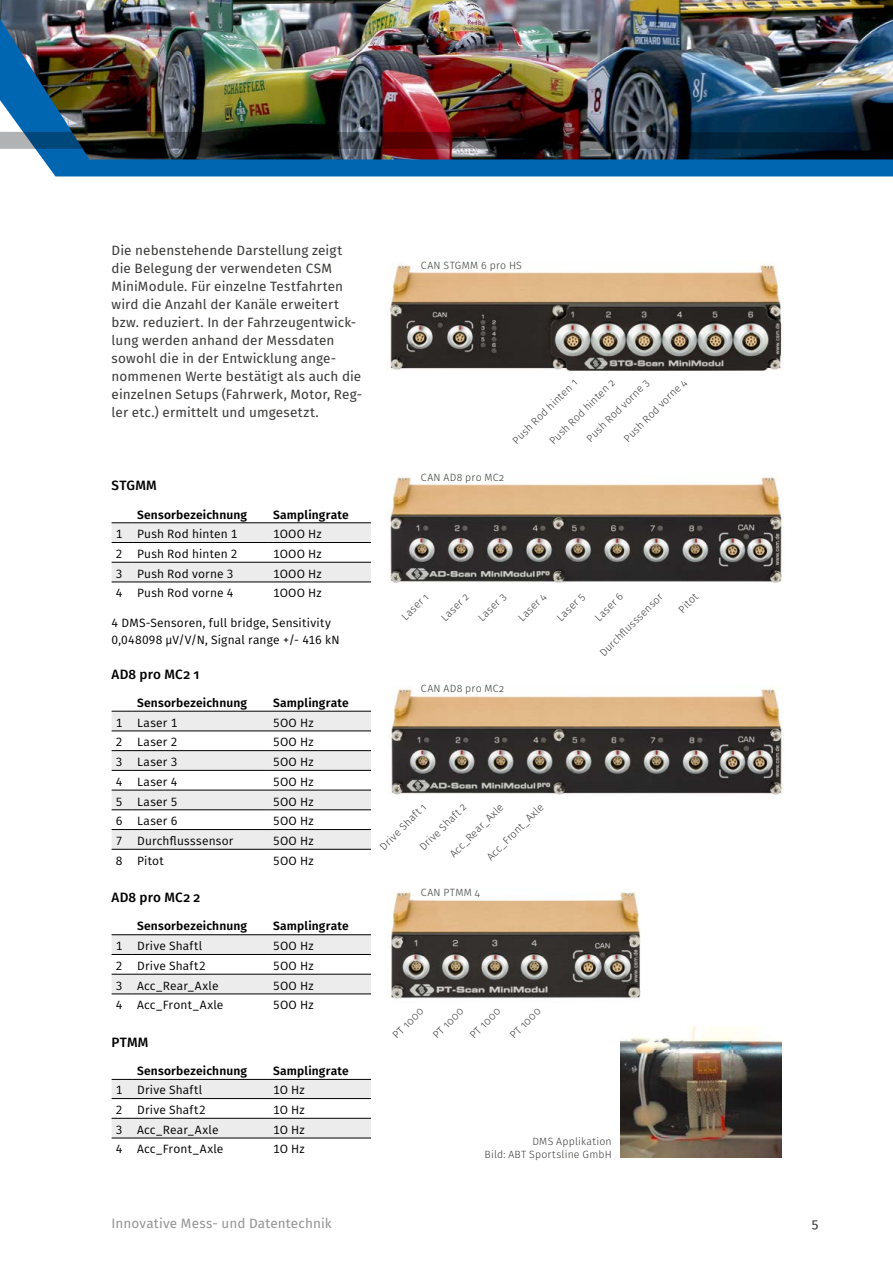
<style>
.page{position:relative;width:893px;height:1263px;background:#fff}
.page>*{position:absolute;margin:0;border:0;box-sizing:border-box;transform-origin:0 0}
.Text{font:13.5px/18px "Fira Sans";letter-spacing:.005em;color:#3a3a39}
.t1{font:13.5px "Fira Sans";letter-spacing:.01em;color:#939494}
.t2{font:500 13.5px "Fira Sans";letter-spacing:.01em;color:#000}
.Text_Tabelle{font:12px/16.5px "Fira Sans";letter-spacing:.015em;color:#000}
.Text_Tabelle_Fett{font:600 12px "Fira Sans";letter-spacing:.015em;color:#000}
.Bildtext{font:300 10.5px/12.6px "Fira Sans";letter-spacing:.02em;color:#3a3a39;text-align:right}
</style>
<div class="page">
<svg style="left:35px;top:149px;width:858px;height:27px;background:#125082"></svg>
<img style="left:0;top:0;width:893px;height:149px">
<img style="left:389px;top:264px;width:394px;height:107px">
<img style="left:388px;top:689px;width:396px;height:106px">
<img style="left:389px;top:889px;width:252px;height:110px">
<img style="left:388px;top:477px;width:396px;height:106px">
<svg style="left:112px;top:522px;width:259px;height:61px"></svg>
<hr style="left:133px;top:582px;width:136px;height:1px;background:#000">
<hr style="left:269px;top:582px;width:102px;height:1px;background:#000">
<svg style="left:112px;top:711px;width:259px;height:139px"></svg>
<hr style="left:133px;top:849px;width:136px;height:1px;background:#000">
<hr style="left:269px;top:849px;width:102px;height:1px;background:#000">
<svg style="left:112px;top:934px;width:259px;height:61px"></svg>
<hr style="left:133px;top:994px;width:136px;height:1px;background:#000">
<hr style="left:269px;top:994px;width:102px;height:1px;background:#000">
<svg style="left:112px;top:1079px;width:259px;height:60px"></svg>
<hr style="left:133px;top:1138px;width:136px;height:1px;background:#000">
<hr style="left:269px;top:1138px;width:102px;height:1px;background:#000">
<img style="left:620px;top:1026px;width:161px;height:131px">
<p class="Text" style="left:112px;top:241px;width:252px">Die nebenstehende Darstellung zeigt die Belegung der verwendeten CSM MiniModule. Für einzelne Testfahrten wird die Anzahl der Kanäle erweitert bzw. reduziert. In der Fahrzeugentwick&shy;lung werden anhand der Messdaten sowohl die in der Entwicklung ange&shy;nommenen Werte bestätigt als auch die einzelnen Setups (Fahrwerk, Motor, Reg&shy;ler etc.) ermittelt und umgesetzt.</p>
<p class="Bildtext" style="left:421px;top:259px;width:102px">CAN STGMM 6 pro HS</p>
<p class="Bildtext" style="left:621px;top:435px;width:85px;rotate:-45deg">Push Rod vorne 4</p>
<p class="Bildtext" style="left:584px;top:435px;width:85px;rotate:-45deg">Push Rod vorne 3</p>
<p class="Bildtext" style="left:547px;top:438px;width:89px;rotate:-45deg">Push Rod hinten 2</p>
<p class="Bildtext" style="left:510px;top:438px;width:88px;rotate:-45deg">Push Rod hinten 1</p>
<p class="Bildtext" style="left:421px;top:471px;width:85px">CAN AD8 pro MC2</p>
<p class="t2" style="left:112px;top:475px;width:47px">STGMM</p>
<p class="Text_Tabelle_Fett" style="left:137px;top:504px;width:111px">Sensorbezeichnung</p>
<p class="Text_Tabelle_Fett" style="left:273px;top:504px;width:77px">Samplingrate</p>
<p class="Text_Tabelle" style="left:116px;top:525px;width:8px">1</p>
<p class="Text_Tabelle" style="left:137px;top:525px;width:102px">Push Rod hinten 1</p>
<p class="Text_Tabelle" style="left:273px;top:525px;width:50px">1OOO Hz</p>
<p class="Text_Tabelle" style="left:116px;top:545px;width:8px">2</p>
<p class="Text_Tabelle" style="left:137px;top:545px;width:102px">Push Rod hinten 2</p>
<p class="Text_Tabelle" style="left:273px;top:545px;width:50px">1OOO Hz</p>
<p class="Text_Tabelle" style="left:116px;top:565px;width:8px">3</p>
<p class="Text_Tabelle" style="left:137px;top:565px;width:98px">Push Rod vorne 3</p>
<p class="Text_Tabelle" style="left:273px;top:565px;width:50px">1OOO Hz</p>
<p class="Text_Tabelle" style="left:116px;top:585px;width:8px">4</p>
<p class="Text_Tabelle" style="left:137px;top:585px;width:98px">Push Rod vorne 4</p>
<p class="Text_Tabelle" style="left:273px;top:585px;width:50px">1OOO Hz</p>
<p class="Text_Tabelle" style="left:112px;top:614px;width:230px">4 DMS-Sensoren, full bridge, Sensitivity<br>0,048098 µV/V/N, Signal range +/- 416 kN</p>
<p class="t2" style="left:112px;top:663px;width:89px">AD8 pro MC2 1</p>
<p class="Text_Tabelle_Fett" style="left:137px;top:693px;width:111px">Sensorbezeichnung</p>
<p class="Text_Tabelle_Fett" style="left:273px;top:693px;width:77px">Samplingrate</p>
<p class="Text_Tabelle" style="left:116px;top:714px;width:8px">1</p>
<p class="Text_Tabelle" style="left:137px;top:714px;width:42px">Laser 1</p>
<p class="Text_Tabelle" style="left:273px;top:714px;width:42px">5OO Hz</p>
<p class="Text_Tabelle" style="left:116px;top:734px;width:8px">2</p>
<p class="Text_Tabelle" style="left:137px;top:734px;width:42px">Laser 2</p>
<p class="Text_Tabelle" style="left:273px;top:734px;width:42px">5OO Hz</p>
<p class="Text_Tabelle" style="left:116px;top:753px;width:8px">3</p>
<p class="Text_Tabelle" style="left:137px;top:753px;width:42px">Laser 3</p>
<p class="Text_Tabelle" style="left:273px;top:753px;width:42px">5OO Hz</p>
<p class="Text_Tabelle" style="left:116px;top:773px;width:8px">4</p>
<p class="Text_Tabelle" style="left:137px;top:773px;width:42px">Laser 4</p>
<p class="Text_Tabelle" style="left:273px;top:773px;width:42px">5OO Hz</p>
<p class="Text_Tabelle" style="left:116px;top:793px;width:8px">5</p>
<p class="Text_Tabelle" style="left:137px;top:793px;width:42px">Laser 5</p>
<p class="Text_Tabelle" style="left:273px;top:793px;width:42px">5OO Hz</p>
<p class="Text_Tabelle" style="left:116px;top:812px;width:8px">6</p>
<p class="Text_Tabelle" style="left:137px;top:812px;width:42px">Laser 6</p>
<p class="Text_Tabelle" style="left:273px;top:812px;width:42px">5OO Hz</p>
<p class="Text_Tabelle" style="left:116px;top:832px;width:8px">7</p>
<p class="Text_Tabelle" style="left:137px;top:832px;width:98px">Durchflusssensor</p>
<p class="Text_Tabelle" style="left:273px;top:832px;width:42px">5OO Hz</p>
<p class="Text_Tabelle" style="left:116px;top:852px;width:8px">8</p>
<p class="Text_Tabelle" style="left:137px;top:852px;width:28px">Pitot</p>
<p class="Text_Tabelle" style="left:273px;top:852px;width:42px">5OO Hz</p>
<p class="t2" style="left:112px;top:887px;width:90px">AD8 pro MC2 2</p>
<p class="Text_Tabelle_Fett" style="left:137px;top:916px;width:111px">Sensorbezeichnung</p>
<p class="Text_Tabelle_Fett" style="left:273px;top:916px;width:77px">Samplingrate</p>
<p class="Text_Tabelle" style="left:116px;top:937px;width:8px">1</p>
<p class="Text_Tabelle" style="left:137px;top:937px;width:67px">Drive Shaftl</p>
<p class="Text_Tabelle" style="left:273px;top:937px;width:42px">5OO Hz</p>
<p class="Text_Tabelle" style="left:116px;top:957px;width:8px">2</p>
<p class="Text_Tabelle" style="left:137px;top:957px;width:70px">Drive Shaft2</p>
<p class="Text_Tabelle" style="left:273px;top:957px;width:42px">5OO Hz</p>
<p class="Text_Tabelle" style="left:116px;top:977px;width:8px">3</p>
<p class="Text_Tabelle" style="left:137px;top:977px;width:83px">Acc_Rear_Axle</p>
<p class="Text_Tabelle" style="left:273px;top:977px;width:42px">5OO Hz</p>
<p class="Text_Tabelle" style="left:116px;top:997px;width:8px">4</p>
<p class="Text_Tabelle" style="left:137px;top:997px;width:88px">Acc_Front_Axle</p>
<p class="Text_Tabelle" style="left:273px;top:997px;width:42px">5OO Hz</p>
<p class="t2" style="left:112px;top:1031px;width:39px">PTMM</p>
<p class="Text_Tabelle_Fett" style="left:137px;top:1061px;width:111px">Sensorbezeichnung</p>
<p class="Text_Tabelle_Fett" style="left:273px;top:1061px;width:77px">Samplingrate</p>
<p class="Text_Tabelle" style="left:116px;top:1081px;width:8px">1</p>
<p class="Text_Tabelle" style="left:137px;top:1081px;width:67px">Drive Shaftl</p>
<p class="Text_Tabelle" style="left:273px;top:1081px;width:33px">1O Hz</p>
<p class="Text_Tabelle" style="left:116px;top:1101px;width:8px">2</p>
<p class="Text_Tabelle" style="left:137px;top:1101px;width:70px">Drive Shaft2</p>
<p class="Text_Tabelle" style="left:273px;top:1101px;width:33px">1O Hz</p>
<p class="Text_Tabelle" style="left:116px;top:1121px;width:8px">3</p>
<p class="Text_Tabelle" style="left:137px;top:1121px;width:83px">Acc_Rear_Axle</p>
<p class="Text_Tabelle" style="left:273px;top:1121px;width:33px">1O Hz</p>
<p class="Text_Tabelle" style="left:116px;top:1141px;width:8px">4</p>
<p class="Text_Tabelle" style="left:137px;top:1141px;width:88px">Acc_Front_Axle</p>
<p class="Text_Tabelle" style="left:273px;top:1141px;width:33px">1O Hz</p>
<p class="Bildtext" style="left:485px;top:1135px;width:129px">DMS Applikation<br>Bild: ABT Sportsline GmbH</p>
<p class="Bildtext" style="left:597px;top:650px;width:86px;rotate:-45deg">Durchfl usssensor</p>
<p class="Bildtext" style="left:676px;top:607px;width:24px;rotate:-45deg">Pitot</p>
<p class="Bildtext" style="left:399px;top:614px;width:35px;rotate:-45deg">Laser 1</p>
<p class="Bildtext" style="left:438px;top:615px;width:36px;rotate:-45deg">Laser 2</p>
<p class="Bildtext" style="left:475px;top:615px;width:36px;rotate:-45deg">Laser 3</p>
<p class="Bildtext" style="left:515px;top:615px;width:36px;rotate:-45deg">Laser 4</p>
<p class="Bildtext" style="left:554px;top:615px;width:36px;rotate:-45deg">Laser 5</p>
<p class="Bildtext" style="left:592px;top:615px;width:36px;rotate:-45deg">Laser 6</p>
<p class="Bildtext" style="left:421px;top:682px;width:85px">CAN AD8 pro MC2</p>
<p class="Bildtext" style="left:417px;top:844px;width:63px;rotate:-45deg">Drive Shaft 2</p>
<p class="Bildtext" style="left:484px;top:854px;width:77px;rotate:-45deg">Acc_Front_Axle</p>
<p class="Bildtext" style="left:421px;top:886px;width:60px">CAN PTMM 4</p>
<p class="Bildtext" style="left:377px;top:843px;width:62px;rotate:-45deg">Drive Shaft 1</p>
<p class="Bildtext" style="left:447px;top:851px;width:72px;rotate:-45deg">Acc_Rear_Axle</p>
<p class="Bildtext" style="left:390px;top:1032px;width:40px;rotate:-45deg">PT 1000</p>
<p class="Bildtext" style="left:430px;top:1032px;width:40px;rotate:-45deg">PT 1000</p>
<p class="Bildtext" style="left:467px;top:1032px;width:40px;rotate:-45deg">PT 1000</p>
<p class="Bildtext" style="left:507px;top:1032px;width:40px;rotate:-45deg">PT 1000</p>
<p class="t1" style="left:112px;top:1213px;width:222px">Innovative Mess- und Datentechnik</p>
<p class="Text" style="left:812px;top:1214px;width:8px">5</p>
</div>
